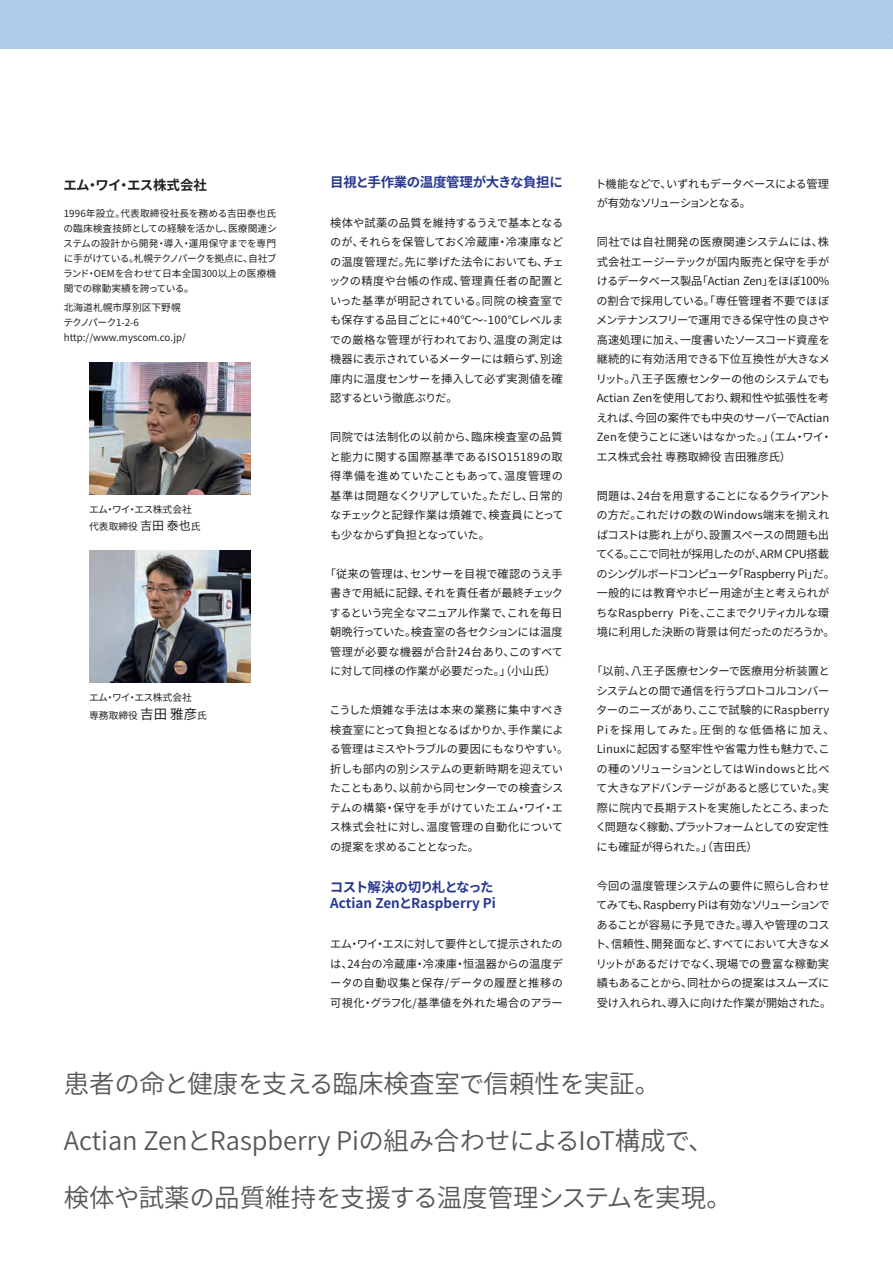
<style>
.page{position:relative;width:893px;height:1263px;background:#fff}
.page>*{position:absolute;margin:0;border:0;box-sizing:border-box;transform-origin:0 0}
.t1{font:25.5px "Source Han Sans JP";letter-spacing:-.01em;color:#57585a}
.t2{font:700 13.5px/16.5px "Source Han Sans JP";letter-spacing:-.005em;color:#283890}
.t3{font:700 13.5px "Source Han Sans JP";letter-spacing:-.025em;color:#283890}
.t4{font:700 13.5px "Source Han Sans JP";letter-spacing:-.015em;color:#231f20}
.t5{font:11.25px/19.5px "Source Han Sans JP";letter-spacing:-.015em;color:#231f20}
.t6{font:11.25px/19.5px "Source Han Sans JP";letter-spacing:-.04em;color:#231f20}
.t7{font:9.75px/15px "Source Han Sans JP";color:#231f20}
.s1{font-size:12px}
.s2{font-size:13.5px}
</style>
<div class="page">
<img style="left:89px;top:362px;width:162px;height:132px">
<img style="left:89px;top:550px;width:162px;height:132px">
<div style="left:0;top:0;width:893px;height:48px;background:#adcdeb"></div>
<p class="t4" style="left:64px;top:177px;width:145px">エム・ワイ・エス株式会社</p>
<p class="t7" style="left:63px;top:206px;width:215px;text-align:justify">1996年設立。代表取締役社長を務める吉田泰也氏の臨床検査技師としての経験を活かし、医療関連システムの設計から開発・導入・運用保守までを専門に手がけている。札幌テクノパークを拠点に、自社ブランド・OEMを合わせて日本全国300以上の医療機関での稼動実績を誇っている。</p>
<p class="t7" style="left:63px;top:300px;width:124px">北海道札幌市厚別区下野幌テクノパーク1-2-6 http://www.myscom.co.jp/</p>
<p class="t7" style="left:89px;top:501px;width:113px;line-height:17px">エム・ワイ・エス株式会社代表取締役 <span class="s1">吉田 泰也</span>氏</p>
<p class="t7" style="left:89px;top:689px;width:119px;line-height:18.3px">エム・ワイ・エス株式会社<br>専務取締役 <span class="s2">吉田 雅彦</span>氏</p>
<p class="t3" style="left:330px;top:174px;width:234px">目視と手作業の温度管理が大きな負担に</p>
<p class="t5" style="left:329px;top:213px;width:236px;text-align:justify">検体や試薬の品質を維持するうえで基本となるのが、それらを保管しておく冷蔵庫・冷凍庫などの温度管理だ。先に挙げた法令においても、チェックの精度や台帳の作成、管理責任者の配置といった基準が明記されている。同院の検査室でも保存する品目ごとに+40℃～-100℃レベルまでの厳格な管理が行われており、温度の測定は機器に表示されているメーターには頼らず、別途庫内に温度センサーを挿入して必ず実測値を確認するという徹底ぶりだ。</p>
<p class="t5" style="left:330px;top:428px;width:235px;text-align:justify">同院では法制化の以前から、臨床検査室の品質と能力に関する国際基準であるISO15189の取得準備を進めていたこともあって、温度管理の基準は問題なくクリアしていた。ただし、日常的なチェックと記録作業は煩雑で、検査員にとっても少なからず負担となっていた。</p>
<p class="t5" style="left:325px;top:564px;width:240px;text-align:center">「従来の管理は、センサーを目視で確認のうえ手書きで用紙に記録、それを責任者が最終チェックするという完全なマニュアル作業で、これを毎日朝晩行っていた。検査室の各セクションには温度管理が必要な機器が合計24台あり、このすべてに対して同様の作業が必要だった。」（小山氏）</p>
<p class="t5" style="left:329px;top:701px;width:240px">こうした煩雑な手法は本来の業務に集中すべき検査室にとって負担となるばかりか、手作業による管理はミスやトラブルの要因にもなりやすい。折しも部内の別システムの更新時期を迎えていたこともあり、以前から同センターでの検査システムの構築・保守を手がけていたエム・ワイ・エス株式会社に対し、温度管理の自動化についての提案を求めることとなった。</p>
<p class="t2" style="left:330px;top:879px;width:168px">コスト解決の切り札となった<br>Actian ZenとRaspberry Pi</p>
<p class="t5" style="left:330px;top:935px;width:235px;text-align:justify">エム・ワイ・エスに対して要件として提示されたのは、24台の冷蔵庫・冷凍庫・恒温器からの温度データの自動収集と保存/データの履歴と推移の可視化・グラフ化/基準値を外れた場合のアラー</p>
<p class="t6" style="left:595px;top:174px;width:236px">ト機能などで、いずれもデータベースによる管理が有効なソリューションとなる。</p>
<p class="t5" style="left:596px;top:233px;width:238px">同社では自社開発の医療関連システムには、株式会社エージーテックが国内販売と保守を手がけるデータベース製品「Actian Zen」をほぼ100%の割合で採用している。「専任管理者不要でほぼメンテナンスフリーで運用できる保守性の良さや高速処理に加え、一度書いたソースコード資産を継続的に有効活用できる下位互換性が大きなメリット。八王子医療センターの他のシステムでも<br>Actian Zenを使用しており、親和性や拡張性を考えれば、今回の案件でも中央のサーバーでActian<br>Zenを使うことに迷いはなかった。」（エム・ワイ・エス株式会社 専務取締役 吉田雅彦氏）</p>
<p class="t5" style="left:596px;top:486px;width:240px">問題は、24台を用意することになるクライアントの方だ。これだけの数のWindows端末を揃えればコストは膨れ上がり、設置スペースの問題も出てくる。ここで同社が採用したのが、ARM CPU搭載のシングルボードコンピュータ「Raspberry Pi」だ。一般的には教育やホビー用途が主と考えられがちなRaspberry Piを、ここまでクリティカルな環境に利用した決断の背景は何だったのだろうか。</p>
<p class="t5" style="left:595px;top:662px;width:241px;text-indent:-4px">「以前、八王子医療センターで医療用分析装置とシステムとの間で通信を行うプロトコルコンバーターのニーズがあり、ここで試験的にRaspberry<br>Piを採用してみた。圧倒的な低価格に加え、<br>Linuxに起因する堅牢性や省電力性も魅力で、この種のソリューションとしてはWindowsと比べて大きなアドバンテージがあると感じていた。実際に院内で長期テストを実施したところ、まったく問題なく稼動、プラットフォームとしての安定性にも確証が得られた。」（吉田氏）</p>
<p class="t5" style="left:595px;top:876px;width:238px">今回の温度管理システムの要件に照らし合わせてみても、Raspberry Piは有効なソリューションであることが容易に予見できた。導入や管理のコスト、信頼性、開発面など、すべてにおいて大きなメリットがあるだけでなく、現場での豊富な稼動実績もあることから、同社からの提案はスムーズに受け入れられ、導入に向けた作業が開始された。</p>
<h1 class="t1" style="left:64px;top:1069px;width:598px">患者の命と健康を支える臨床検査室で信頼性を実証。</h1>
<h1 class="t1" style="left:64px;top:1126px;width:651px">Actian ZenとRaspberry Piの組み合わせによるIoT構成で、</h1>
<h1 class="t1" style="left:64px;top:1183px;width:670px">検体や試薬の品質維持を支援する温度管理システムを実現。</h1>
</div>
